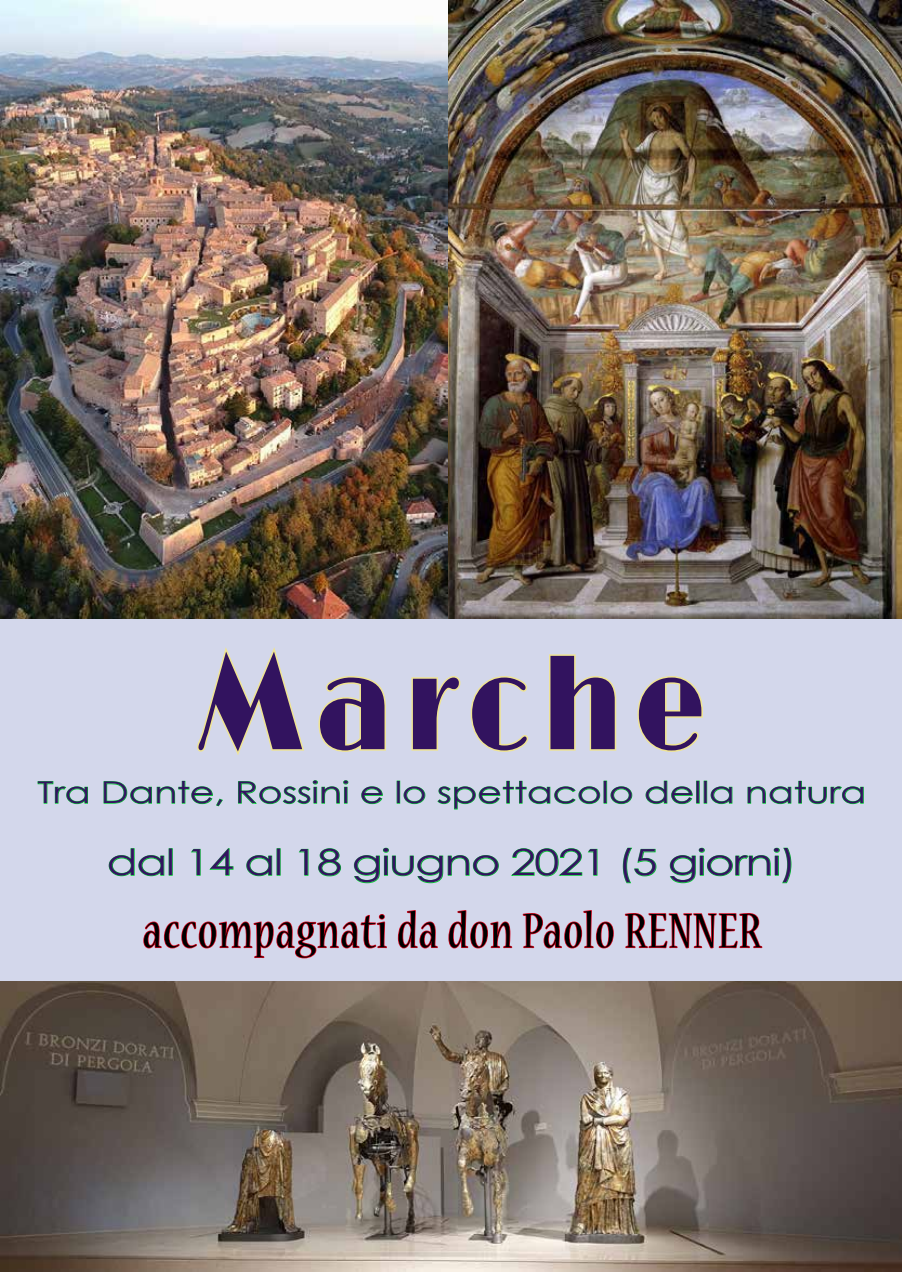
<style>
.page{position:relative;width:902px;height:1272px;background:#fff}
.page>*{position:absolute;margin:0;border:0;box-sizing:border-box;transform-origin:0 0}
.t1{font:135px "Limelight";letter-spacing:.1em;color:#32135f;scale:.83 1}
.t2{font:condensed 54px "Nueva Std";letter-spacing:.025em;color:#000}
.t3{font:36px "Century Gothic";letter-spacing:-.025em;color:#32135f;scale:1.25 1}
.t4{font:30px "Century Gothic";color:#32135f;scale:1.25 1}
</style>
<div class="page">
<img style="left:0;top:0;width:901px;height:619px">
<img style="left:0;top:980px;width:901px;height:291px">
<div style="left:0;top:619px;width:901px;height:361px;background:#d3d7eb"></div>
<svg style="left:197px;top:647px;width:107px;height:108px"></svg>
<svg style="left:318px;top:676px;width:68px;height:76px"></svg>
<svg style="left:411px;top:676px;width:50px;height:75px"></svg>
<svg style="left:470px;top:676px;width:59px;height:76px"></svg>
<svg style="left:549px;top:654px;width:68px;height:97px"></svg>
<svg style="left:637px;top:676px;width:66px;height:76px"></svg>
<svg style="left:37px;top:781px;width:51px;height:23px"></svg>
<svg style="left:103px;top:780px;width:120px;height:26px"></svg>
<svg style="left:238px;top:780px;width:110px;height:24px"></svg>
<svg style="left:361px;top:786px;width:22px;height:18px"></svg>
<div style="left:397px;top:780px;width:3px;height:23px;border:1px solid #00cc2d"></div>
<svg style="left:403px;top:786px;width:22px;height:18px"></svg>
<svg style="left:437px;top:780px;width:163px;height:29px"></svg>
<div style="left:603px;top:780px;width:4px;height:23px;border:1px solid #00cc2d"></div>
<svg style="left:610px;top:786px;width:22px;height:18px"></svg>
<svg style="left:645px;top:780px;width:48px;height:24px"></svg>
<div style="left:696px;top:780px;width:3px;height:23px;border:1px solid #00cc2d"></div>
<div style="left:703px;top:780px;width:4px;height:23px;border:1px solid #00cc2d"></div>
<svg style="left:710px;top:786px;width:22px;height:18px"></svg>
<svg style="left:747px;top:780px;width:116px;height:24px"></svg>
<svg style="left:108px;top:848px;width:57px;height:28px"></svg>
<div style="left:169px;top:848px;width:4px;height:27px;border:1px solid #00cc2d"></div>
<svg style="left:191px;top:848px;width:10px;height:28px"></svg>
<svg style="left:209px;top:848px;width:25px;height:28px"></svg>
<svg style="left:246px;top:855px;width:26px;height:21px"></svg>
<svg style="left:298px;top:848px;width:11px;height:28px"></svg>
<svg style="left:318px;top:848px;width:23px;height:28px"></svg>
<svg style="left:354px;top:847px;width:145px;height:36px"></svg>
<svg style="left:511px;top:848px;width:86px;height:28px"></svg>
<svg style="left:142px;top:914px;width:245px;height:99px"></svg>
<svg style="left:397px;top:910px;width:41px;height:39px"></svg>
<svg style="left:447px;top:910px;width:66px;height:103px"></svg>
<svg style="left:522px;top:910px;width:92px;height:39px"></svg>
<svg style="left:622px;top:847px;width:169px;height:102px"></svg>
<h1 class="t1" style="left:198px;top:626px;width:613px">Marche</h1>
<p class="t4" style="left:38px;top:771px;width:664px">Tra Dante, Rossini e lo spettacolo della natura</p>
<p class="t3" style="left:107px;top:837px;width:553px">dal 14 al 18 giugno 2021 (5 giorni)</p>
<h2 class="t2" style="left:143px;top:906px;width:619px">accompagnati da don Paolo RENNER</h2>
</div>
